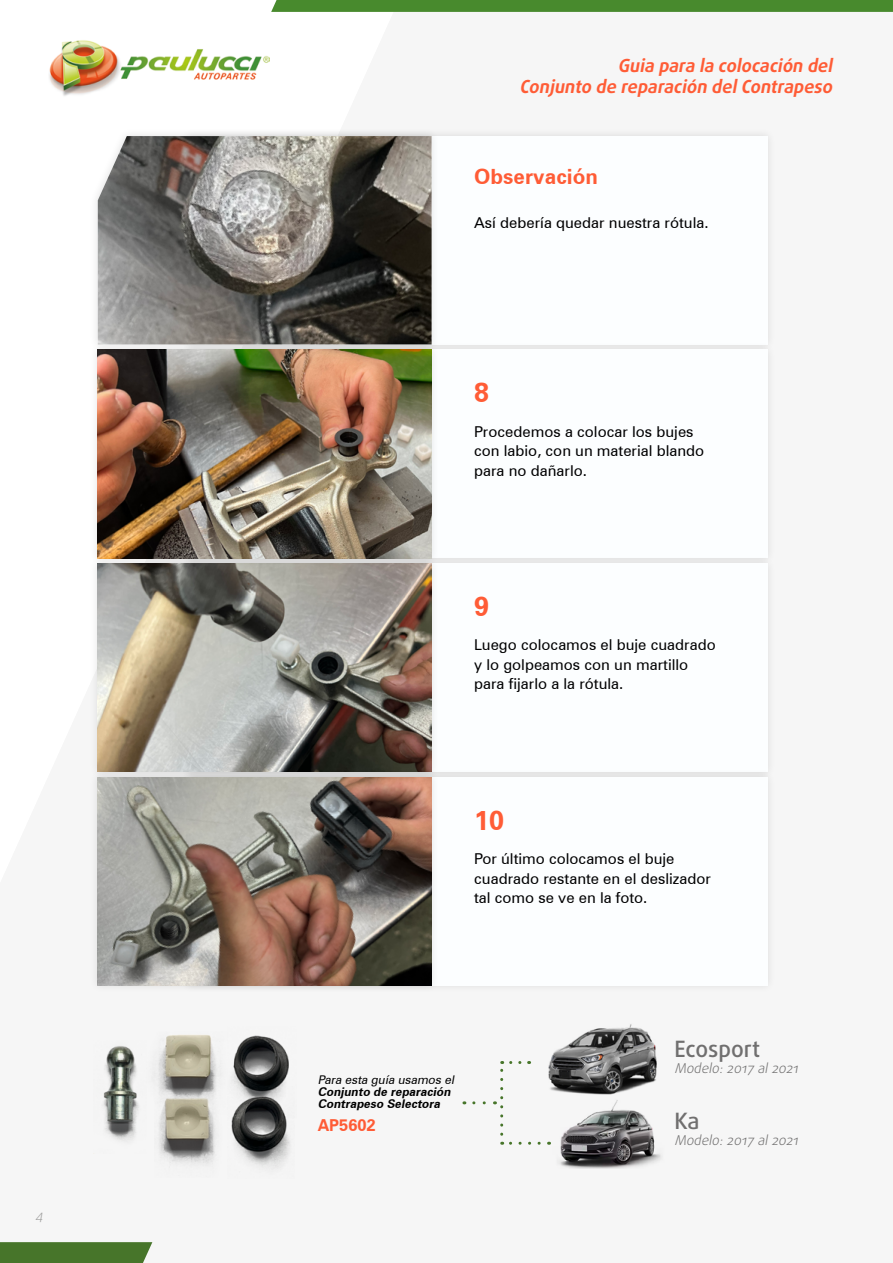
<style>
.page{position:relative;width:893px;height:1263px;background:#fff}
.page>*{position:absolute;margin:0;border:0;box-sizing:border-box;transform-origin:0 0}
.t1{font:700 27px "Zurich BT";color:#ff5c36}
.t2{font:500 22.5px "Daxline Pro";color:#706f6f}
.t3{font:700 21px "Zurich BT";color:#ff5c36}
.t4{font:italic 700 18px/21.6px "Daxline Pro";color:#ff5c36;text-align:right}
.t5{font:700 16.5px "Zurich BT";color:#ff5c36}
.t6{font:15px/19.5px "Zurich BT";color:#000}
.t7{font:italic 300 13.5px "Daxline Pro";color:#706f6f}
.t8{font:italic 300 13.5px "Daxline Pro";color:#9d9d9c}
.t9{font:italic 700 12px/12px "Zurich BT";color:#000}
.t10{font:italic 12px "Zurich BT";color:#000}
</style>
<div class="page">
<svg style="left:0;top:1242px;width:152px;height:21px"></svg>
<img style="left:49px;top:40px;width:220px;height:56px">
<svg style="left:271px;top:0;width:622px;height:12px"></svg>
<div style="left:180px;top:127px;width:596px;height:226px;background:#f2f2f2"></div>
<div style="left:189px;top:136px;width:578px;height:208px;background:#fcfeff"></div>
<div style="left:89px;top:127px;width:351px;height:226px;background:#000;opacity:.11"></div>
<img style="left:98px;top:136px;width:334px;height:205px">
<svg style="left:502px;top:1142px;width:37px;height:3px"></svg>
<svg style="left:511px;top:1061px;width:19px;height:3px"></svg>
<svg style="left:494px;top:1061px;width:9px;height:73px"></svg>
<svg style="left:464px;top:1101px;width:20px;height:3px"></svg>
<div style="left:180px;top:341px;width:596px;height:226px;background:#f3f3f3"></div>
<div style="left:189px;top:350px;width:578px;height:208px;background:#fcfeff"></div>
<div style="left:180px;top:555px;width:596px;height:225px;background:#000;opacity:.11"></div>
<div style="left:189px;top:563px;width:578px;height:209px;background:#fcfeff"></div>
<div style="left:180px;top:768px;width:596px;height:226px;background:#000;opacity:.11"></div>
<div style="left:189px;top:777px;width:578px;height:208px;background:#fcfeff"></div>
<div style="left:89px;top:555px;width:351px;height:225px;background:#000;opacity:.11"></div>
<img style="left:98px;top:567px;width:334px;height:201px">
<div style="left:89px;top:341px;width:351px;height:226px;background:#000;opacity:.11"></div>
<img style="left:98px;top:350px;width:334px;height:208px">
<div style="left:89px;top:768px;width:351px;height:226px;background:#000;opacity:.11"></div>
<img style="left:98px;top:777px;width:334px;height:208px">
<img style="left:94px;top:1040px;width:52px;height:113px">
<img style="left:227px;top:1027px;width:69px;height:91px">
<img style="left:146px;top:1031px;width:81px;height:77px">
<img style="left:154px;top:1093px;width:69px;height:84px">
<img style="left:227px;top:1087px;width:68px;height:92px">
<img style="left:549px;top:1098px;width:115px;height:71px">
<img style="left:548px;top:1023px;width:109px;height:72px">
<p class="t8" style="left:35px;top:1207px;width:12px">4</p>
<p class="t4" style="left:520px;top:54px;width:318px">Guia para la colocación del<br>Conjunto de reparación delContrapeso</p>
<h3 class="t3" style="left:474px;top:163px;width:125px">Observación</h3>
<p class="t6" style="left:474px;top:213px;width:236px">Así debería quedar nuestra rótula.</p>
<h1 class="t1" style="left:474px;top:376px;width:16px">8</h1>
<p class="t6" style="left:474px;top:421px;width:232px">Procedemos a colocar los bujes con labio, con un material blando para no dañarlo.</p>
<h1 class="t1" style="left:474px;top:590px;width:16px">9</h1>
<p class="t6" style="left:474px;top:635px;width:243px">Luego colocamos el buje cuadrado y lo golpeamos con un martillo para fijarlo a la rótula.</p>
<h1 class="t1" style="left:474px;top:803px;width:31px">10</h1>
<p class="t6" style="left:474px;top:849px;width:238px">Por último colocamos el buje cuadrado restante en el deslizador tal como se ve en la foto.</p>
<p class="t10" style="left:318px;top:1072px;width:140px">Para esta guía usamos el</p>
<p class="t9" style="left:318px;top:1085px;width:137px">Conjunto de reparación<br>Contrapeso Selectora</p>
<p class="t5" style="left:318px;top:1115px;width:60px">AP5602</p>
<h2 class="t2" style="left:674px;top:1035px;width:87px">Ecosport</h2>
<p class="t7" style="left:674px;top:1060px;width:128px">Modelo: 2017 al 2021</p>
<h2 class="t2" style="left:674px;top:1107px;width:27px">Ka</h2>
<p class="t7" style="left:674px;top:1132px;width:128px">Modelo: 2017 al 2021</p>
</div>
